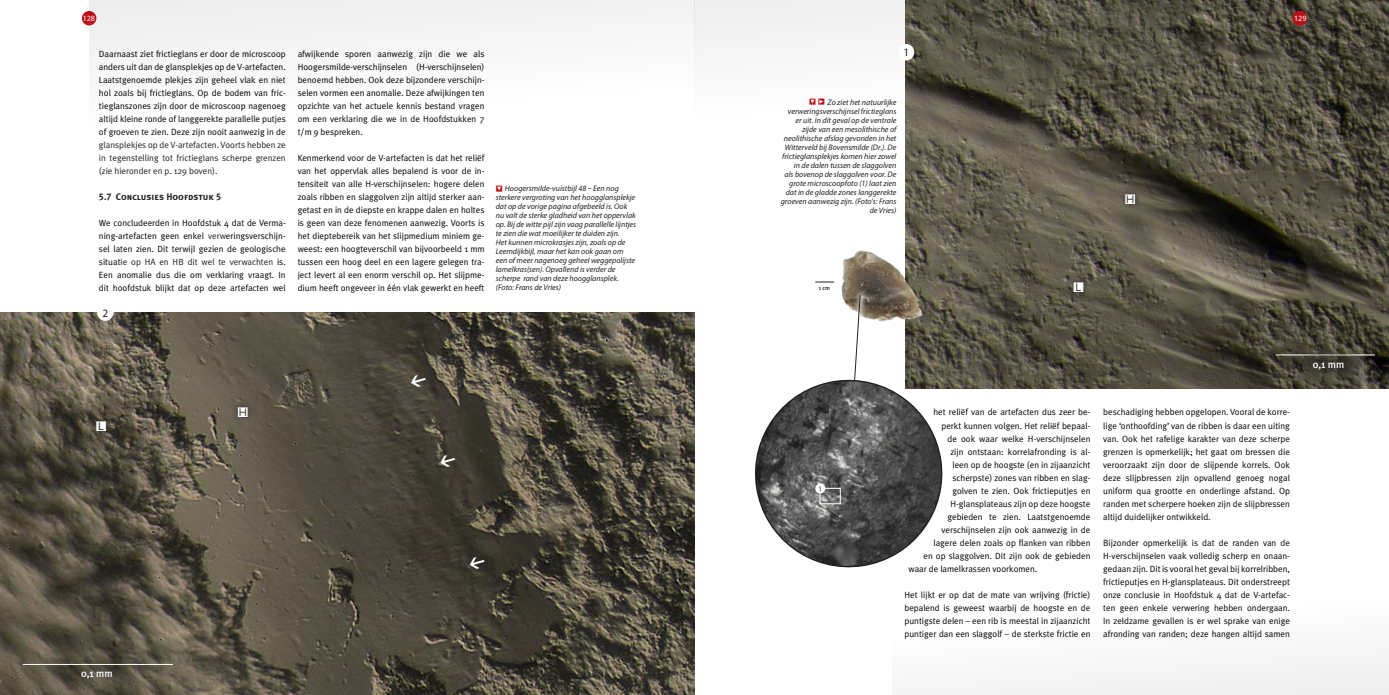
<style>
.page{position:relative;width:1389px;height:695px;background:#fff}
.page>*{position:absolute;margin:0;border:0;box-sizing:border-box;transform-origin:0 0}
.t1{font:12px "Omaha Dings";color:#fff}
.t2{font:11.2px "Myriad Pro";color:#231f20}
.t3{font:500 10.5px "Meta Plus";color:#fff}
.VOETNOOTTEKST_DEF{font:9.5px "Meta Plus Bold Caps";color:#231f20}
.VOETNOOTTEKST_DEF-2{font:9px/13px "Meta Plus Normal";color:#000;text-align:justify}
.t4{font:italic 8px/9px "Myriad Pro";color:#231f20}
.t5{font:8px "Myriad Pro";color:#fff}
.t6{font:6.8px "Myriad Pro";color:#231f20}
.t7{font:500 6px "Meta Plus";color:#231f20}
.s1{color:#231f20}
.s2{font-family:"Meta Plus Normal";font-style:normal}
.s3{font-family:"Pointers";font-style:normal;color:#bb1018}
</style>
<div class="page">
<img style="left:906px;top:0;width:483px;height:388px">
<img style="left:0;top:312px;width:695px;height:382px">
<hr style="left:23px;top:663px;width:150px;height:1px;background:#fff">
<div style="left:89px;top:0;width:605px;height:152px;background:#f9f9f9"></div>
<div style="left:82px;top:11px;width:14px;height:14px;background:#bb1018;border-radius:50%"></div>
<svg style="left:694px;top:0;width:606px;height:140px"></svg>
<div style="left:1293px;top:11px;width:14px;height:14px;background:#bb1018;border-radius:50%"></div>
<div style="left:893px;top:581px;width:496px;height:113px;background:#fbfbfb"></div>
<svg style="left:232px;top:400px;width:22px;height:23px"></svg>
<svg style="left:90px;top:415px;width:22px;height:23px"></svg>
<svg style="left:1119px;top:188px;width:22px;height:22px"></svg>
<svg style="left:1067px;top:276px;width:23px;height:22px"></svg>
<hr style="left:1276px;top:354px;width:99px;height:1px;background:#fff">
<img style="left:827px;top:241px;width:106px;height:45px">
<svg style="left:1302px;top:351px;width:53px;height:29px"></svg>
<div style="left:97px;top:304px;width:16px;height:17px;background:#fff;border-radius:50%"></div>
<svg style="left:841px;top:286px;width:113px;height:103px"></svg>
<svg style="left:847px;top:294px;width:14px;height:80px"></svg>
<svg style="left:754px;top:374px;width:194px;height:194px"></svg>
<div style="left:819px;top:487px;width:22px;height:17px;border:1px solid #fff"></div>
<div style="left:815px;top:483px;width:10px;height:10px;background:#fff;border-radius:50%"></div>
<div style="left:898px;top:44px;width:16px;height:16px;background:#fff;border-radius:50%"></div>
<svg style="left:815px;top:282px;width:19px;height:1px"></svg>
<svg style="left:391px;top:355px;width:54px;height:52px"></svg>
<svg style="left:421px;top:434px;width:54px;height:53px"></svg>
<svg style="left:450px;top:536px;width:54px;height:52px"></svg>
<p class="t5" style="left:83px;top:14px;width:14px">128</p>
<p class="t5" style="left:85px;top:14px;width:10px">10</p>
<p class="t5" style="left:1294px;top:14px;width:14px">129</p>
<p class="t5" style="left:1296px;top:14px;width:10px">11</p>
<p class="VOETNOOTTEKST_DEF-2" style="left:99px;top:47px;width:188px">Daarnaast ziet frictieglans er door de microscoop anders uit dan de glansplekjes op de V-artefacten.<br>Laatstgenoemde plekjes zijn geheel vlak en niet hol zoals bij frictieglans. Op de bodem van fric&shy;tieglanszones zijn door de microscoop nagenoeg altijd kleine ronde of langgerekte parallelle putjes of groeven te zien. Deze zijn nooit aanwezig in de <span class="s1">glansplekjes op de V-artefacten. Voorts hebben ze in tegenstelling tot frictieglans scherpe grenzen (zie hieronder en p. 129 boven).</span></p>
<p class="VOETNOOTTEKST_DEF" style="left:99px;top:191px;width:124px">5.7 Conclusies Hoofdstuk 5</p>
<p class="VOETNOOTTEKST_DEF-2" style="left:99px;top:216px;width:188px">We concludeerden in Hoofdstuk 4 dat de Verma&shy;ning-artefacten geen enkel <span class="s1">verw</span>eringsverschijn&shy;sel laten zien. Dit terwijl gezien de geologische situat<span class="s1">ie op HA en HB dit wel te verwachten</span> is.<br>Een anomalie dus die om verklaring vraagt. In dit hoofdstuk blijkt dat op deze artefacten wel</p>
<p class="t2" style="left:103px;top:306px;width:7px">2</p>
<p class="VOETNOOTTEKST_DEF-2" style="left:298px;top:47px;width:188px">afwijkende sporen aanwezig zijn die we als Hoogersmilde-verschijnselen (H-verschijnselen) benoemd hebben. Ook deze bijzondere verschijn&shy;selen vormen een anomalie. Deze afwijkingen ten opzichte van het actuele kennis bestand vragen om een verklaring die we in de Hoofdstukken 7 t/m 9 bespreken.</p>
<p class="VOETNOOTTEKST_DEF-2" style="left:298px;top:151px;width:188px">Kenmerkend voor de V-artefacten is dat het reliëf van het oppervlak alles bepalend is voor de in&shy;tensiteit van alle H-verschijnselen: hogere delen zoals ribben en slaggolven zijn altijd sterker aan&shy;getast en in de diepste en krappe dalen en holtes is geen van deze fenomenen aanwezig. Voorts is het dieptebereik van het slijpmedium miniem ge&shy;weest: een hoogteverschil van bijvoorbeeld 1 mm tussen een hoog deel en een lagere gelegen tra&shy;ject levert al een enorm verschil op. Het slijpme&shy;dium heeft ongeveer in één vlak gewerkt en heeft</p>
<p class="t4" style="left:496px;top:184px;width:142px"><sup>Í</sup> Hoogersmilde-vuistbijl 48 <span class="s2">–</span> Een nog sterkere vergroting van het hoogglansplekje dat op de vorige pagina afgebeeld is. Ook nu valt de sterke gladheid van het oppervlak op. Bij de witte pijl zijn vaag parallelle lijntjes te zien die wat moeilijker te duiden zijn.<br>Het kunnen microkrasjes zijn, zoals op de Leemdijkbijl, maar het kan ook gaan om een of meer nagenoeg geheel weggepolijste lamelkras(sen). Opvallend is verder de scherpe rand van deze hoogglansplek. (Foto: Frans de Vries)</p>
<p class="t1" style="left:96px;top:421px;width:13px">L</p>
<p class="t1" style="left:238px;top:407px;width:13px">H</p>
<p class="t3" style="left:81px;top:666px;width:33px">0,1 mm</p>
<p class="t2" style="left:904px;top:46px;width:7px">1</p>
<p class="t4" style="left:781px;top:98px;width:117px;text-align:right"><sup>Í</sup> <span class="s3">s</span> Zo ziet het natuurlijke verweringsverschijnsel frictieglans er uit. In dit geval op de ventrale zijde van een mesolithische of neolithische afslag gevonden in het<br>Witterveld bij Bovensmilde (Dr.). De frictieglansplekjes komen hier zowel in de dalen tussen de slaggolven<br>als bovenop de slaggolven voor. De grote microscoopfoto (1) laat zien dat in de gladde zones langgerekte groeven aanwezig zijn. (Foto's: Frans de Vries)</p>
<p class="t7" style="left:819px;top:284px;width:13px">1 cm</p>
<p class="t1" style="left:1074px;top:282px;width:13px">L</p>
<p class="t1" style="left:1125px;top:194px;width:13px">H</p>
<p class="t6" style="left:819px;top:484px;width:5px">1</p>
<p class="VOETNOOTTEKST_DEF-2" style="left:933px;top:405px;width:158px">het reliëf van de artefacten dus zeer be-</p>
<p class="VOETNOOTTEKST_DEF-2" style="left:941px;top:418px;width:150px">perkt kunnen volgen. Het reliëf bepaal-</p>
<p class="VOETNOOTTEKST_DEF-2" style="left:947px;top:431px;width:144px">de ook waar welke H-verschijnselen</p>
<p class="VOETNOOTTEKST_DEF-2" style="left:950px;top:444px;width:141px">zijn ontstaan: korrelafronding is al-</p>
<p class="VOETNOOTTEKST_DEF-2" style="left:952px;top:457px;width:140px">leen op de hoogste (en in zijaanzicht</p>
<p class="VOETNOOTTEKST_DEF-2" style="left:952px;top:470px;width:139px">scherpste) zones van ribben en slag-</p>
<p class="VOETNOOTTEKST_DEF-2" style="left:952px;top:483px;width:140px">golven te zien. Ook frictieputjes en</p>
<p class="VOETNOOTTEKST_DEF-2" style="left:950px;top:496px;width:141px">H-glansplateaus zijn op deze hoogste</p>
<p class="VOETNOOTTEKST_DEF-2" style="left:947px;top:509px;width:144px">gebieden te zien. Laatstgenoemde</p>
<p class="VOETNOOTTEKST_DEF-2" style="left:941px;top:522px;width:150px">verschijnselen zijn ook aanwezig in de</p>
<p class="VOETNOOTTEKST_DEF-2" style="left:933px;top:535px;width:159px">lagere delen zoals op flanken van ribben</p>
<p class="VOETNOOTTEKST_DEF-2" style="left:923px;top:548px;width:169px">en op slaggolven. Dit zijn ook de gebieden</p>
<p class="VOETNOOTTEKST_DEF-2" style="left:908px;top:561px;width:130px">waar de lamelkrassen voorkomen.</p>
<p class="VOETNOOTTEKST_DEF-2" style="left:904px;top:587px;width:188px">Het lijkt er op dat de mate van wrijving (frictie) bepalend is geweest waarbij de hoogste en de puntigste delen – een rib is meestal in zijaanzicht puntiger dan een slaggolf – de sterkste frictie en</p>
<p class="VOETNOOTTEKST_DEF-2" style="left:1103px;top:405px;width:188px">beschadiging hebben opgelopen. Vooral de korre&shy;lige ‘onthoofding’ van de ribben is daar een uiting van. Ook het rafelige karakter van deze scherpe grenzen is opmerkelijk; het gaat om bressen die veroorzaakt zijn door de slijpende korrels. Ook deze slijpbressen zijn opvallend genoeg nogal uniform qua grootte en onderlinge afstand. Op randen met scherpere hoeken zijn de slijpbressen altijd duidelijker ontwikkeld.</p>
<p class="VOETNOOTTEKST_DEF-2" style="left:1103px;top:535px;width:188px">Bijzonder opmerkelijk is dat de randen van de H-verschijnselen vaak volledig scherp en onaan&shy;gedaan zijn. Dit is vooral het geval bij korrelribben, frictieputjes en H-glansplateaus. Dit onderstreept onze conclusie in Hoofdstuk 4 dat de V-artefac&shy;ten geen enkele verwering hebben ondergaan.<br>In zeldzame gevallen is er wel sprake van enige afronding van randen; deze hangen altijd samen</p>
<p class="t3" style="left:1313px;top:358px;width:33px">0,1 mm</p>
</div>
